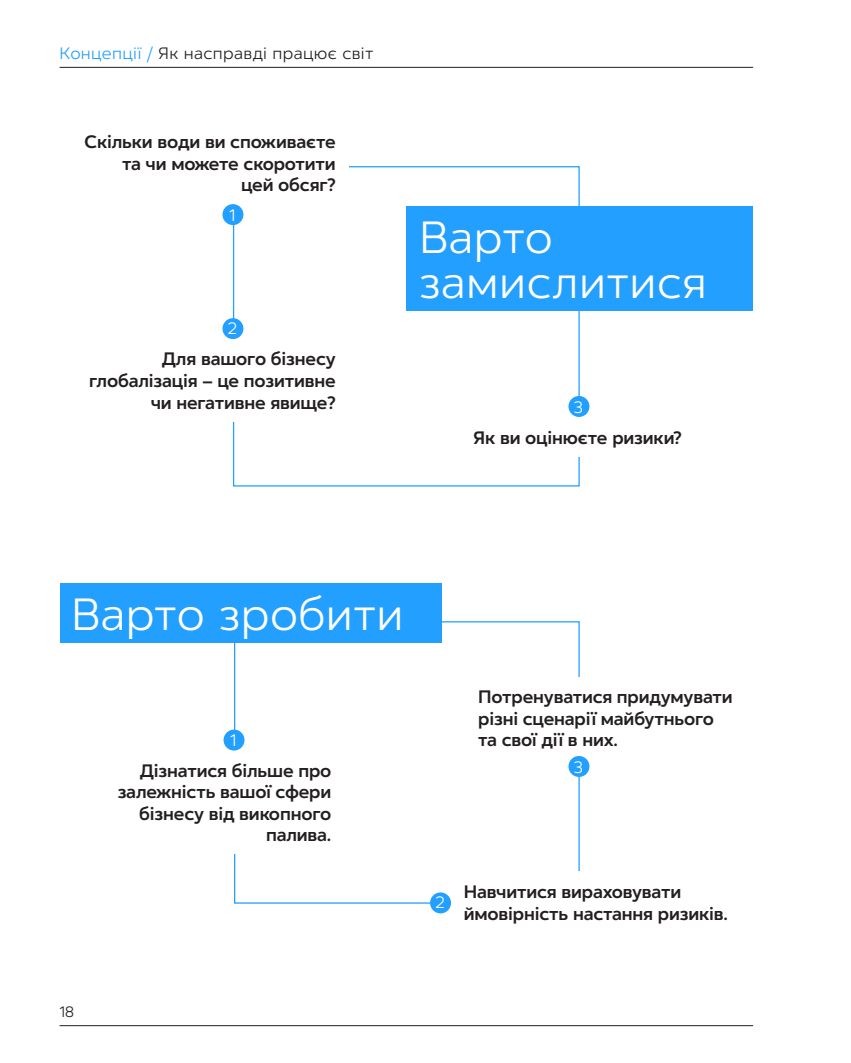
<style>
.page{position:relative;width:851px;height:1063px;background:#fff}
.page>*{position:absolute;margin:0;border:0;box-sizing:border-box;transform-origin:0 0}
.t1{font:45px/45px "Kyivstar Sans 108 300";letter-spacing:.01em;color:#fff}
.Five{font:700 18px/21.6px "Kyivstar Sans 108 700";letter-spacing:-.01em;color:#231f20;text-align:right}
.t2{font:16.5px "Kyivstar Sans 108 300";letter-spacing:.02em;color:#231f20}
.t3{font:16.5px "Kyivstar Sans 108 300";color:#fff}
.t4{font:15px "Kyivstar Sans 108 300";color:#231f20}
.s1{color:#229fff}
</style>
<div class="page">
<div style="left:406px;top:206px;width:347px;height:104px;background:#229fff"></div>
<div style="left:60px;top:584px;width:381px;height:59px;background:#229fff"></div>
<div style="left:222px;top:204px;width:21px;height:21px;background:#229fff;border-radius:50%"></div>
<div style="left:568px;top:756px;width:21px;height:21px;background:#229fff;border-radius:50%"></div>
<div style="left:430px;top:892px;width:21px;height:21px;background:#229fff;border-radius:50%"></div>
<div style="left:223px;top:730px;width:21px;height:21px;background:#229fff;border-radius:50%"></div>
<div style="left:222px;top:318px;width:21px;height:21px;background:#229fff;border-radius:50%"></div>
<div style="left:568px;top:396px;width:21px;height:21px;background:#229fff;border-radius:50%"></div>
<hr style="left:60px;top:1025px;width:693px;height:1px;background:#231f20">
<hr style="left:60px;top:67px;width:693px;height:1px;background:#231f20">
<p class="t2" style="left:60px;top:45px;width:315px"><span class="s1">Концепції /</span> Як насправді працює світ</p>
<p class="Five" style="left:85px;top:132px;width:252px">Скільки води ви споживаєте та чи можете скоротити<br>цей обсяг?</p>
<p class="t3" style="left:229px;top:207px;width:8px">1</p>
<p class="t3" style="left:228px;top:320px;width:10px">2</p>
<p class="Five" style="left:89px;top:349px;width:248px">Для вашого бізнесу глобалізація – це позитивне чи негативне явище?</p>
<p class="t1" style="left:419px;top:217px;width:289px">Варто замислитися</p>
<p class="t3" style="left:573px;top:399px;width:11px">3</p>
<p class="Five" style="left:473px;top:427px;width:210px">Як ви оцінюєте ризики?</p>
<p class="t1" style="left:71px;top:594px;width:334px">Варто зробити</p>
<p class="t3" style="left:230px;top:732px;width:8px">1</p>
<p class="Five" style="left:118px;top:761px;width:215px">Дізнатися більше про залежність вашої сфери бізнесу від викопного палива.</p>
<p class="t4" style="left:60px;top:1004px;width:16px">18</p>
<p class="Five" style="left:478px;top:687px;width:256px;text-align:left">Потренуватися придумувати різні сценарії майбутнього та свої дії в них.</p>
<p class="t3" style="left:573px;top:759px;width:11px">3</p>
<p class="t3" style="left:435px;top:894px;width:10px">2</p>
<p class="Five" style="left:463px;top:882px;width:266px;text-align:left">Навчитися вираховувати ймовірність настання ризиків.</p>
</div>
